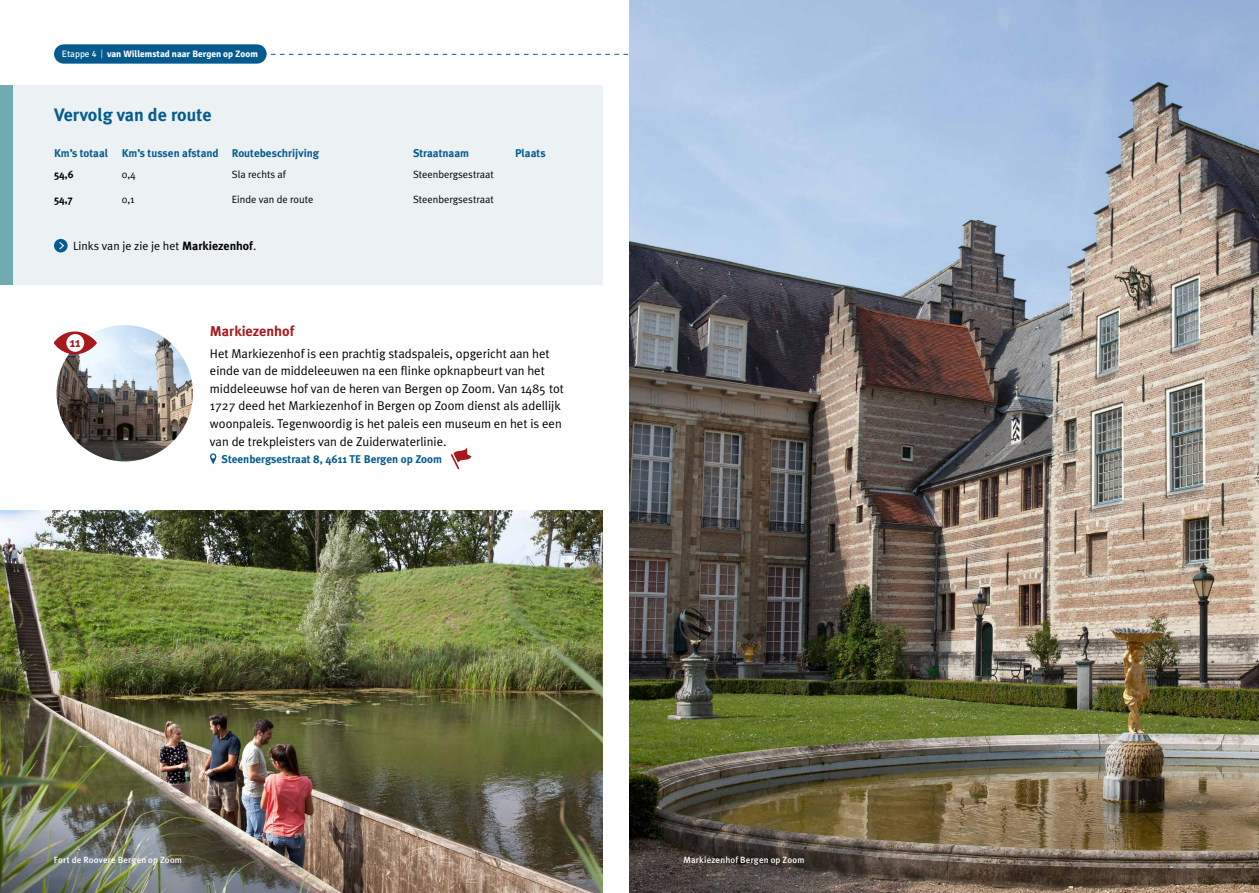
<style>
.page{position:relative;width:1259px;height:893px;background:#fff}
.page>*{position:absolute;margin:0;border:0;box-sizing:border-box;transform-origin:0 0}
.t1{font:700 18px "Meta Plus";color:#055b8f}
.t2{font:700 14.25px "Meta Plus";color:#a6191d}
.t3{font:700 13.2px "Meta Plus";color:#a6191d}
.t4{font:12.75px/17.5px "Meta Plus";color:#000}
.t5{font:12px "Meta Plus";color:#000}
.t6{font:700 11.25px "Meta Plus";color:#055b8f}
.t7{font:10.5px "Meta Plus";color:#000}
.t8{font:700 10.5px "Meta Plus";color:#000}
.t9{font:700 9.3px "Signika Negative";color:#fff}
.t10{font:500 9px "Meta Plus";letter-spacing:.02em;color:#fff}
.s1{font-weight:400}
.s2{font-family:"Raleway";font-weight:400}
.s3{font-weight:700}
</style>
<div class="page">
<div style="left:0;top:85px;width:602px;height:200px;background:#ecf2f4"></div>
<div style="left:0;top:85px;width:13px;height:200px;background:#70abb2"></div>
<div style="left:54px;top:239px;width:14px;height:13px;background:#055b8f;border-radius:50%"></div>
<svg style="left:59px;top:242px;width:5px;height:8px"></svg>
<img style="left:56px;top:325px;width:137px;height:136px;border-radius:68px">
<svg style="left:54px;top:331px;width:43px;height:23px"></svg>
<svg style="left:210px;top:453px;width:6px;height:11px"></svg>
<img style="left:0;top:510px;width:602px;height:383px">
<svg style="left:451px;top:447px;width:20px;height:22px"></svg>
<img style="left:0;top:711px;width:368px;height:182px">
<svg style="left:54px;top:54px;width:574px;height:1px"></svg>
<img style="left:629px;top:0;width:630px;height:893px">
<div style="left:64px;top:44px;width:193px;height:20px;background:#055b8f"></div>
<p class="t9" style="left:62px;top:48px;width:198px"><span class="s1">Etappe 4</span> <span class="s2">|</span> van Willemstad naar Bergen op Zoom</p>
<h1 class="t1" style="left:54px;top:104px;width:159px">Vervolg van de route</h1>
<p class="t6" style="left:54px;top:147px;width:266px">Km’s totaal Km’s tussen afstand Routebeschrijving</p>
<p class="t6" style="left:413px;top:147px;width:58px">Straatnaam</p>
<p class="t6" style="left:515px;top:147px;width:32px">Plaats</p>
<p class="t8" style="left:54px;top:168px;width:21px">54,6</p>
<p class="t7" style="left:122px;top:168px;width:16px">0,4</p>
<p class="t7" style="left:232px;top:168px;width:56px">Sla rechts af</p>
<p class="t7" style="left:413px;top:168px;width:82px">Steenbergsestraat</p>
<p class="t8" style="left:54px;top:194px;width:20px">54,7</p>
<p class="t7" style="left:122px;top:194px;width:14px">0,1</p>
<p class="t7" style="left:232px;top:194px;width:83px">Einde van de route</p>
<p class="t7" style="left:413px;top:194px;width:82px">Steenbergsestraat</p>
<p class="t5" style="left:73px;top:239px;width:185px">Links van je zie je het <span class="s3">Markiezenhof</span>.</p>
<p class="t3" style="left:70px;top:334px;width:12px">11</p>
<p class="t2" style="left:210px;top:322px;width:86px">Markiezenhof</p>
<p class="t4" style="left:210px;top:344px;width:356px">Het Markiezenhof is een prachtig stadspaleis, opgericht aan het einde van de middeleeuwen na een flinke opknapbeurt van het middeleeuwse hof van de heren van Bergen op Zoom. Van 1485 tot 1727 deed het Markiezenhof in Bergen op Zoom dienst als adellijk woonpaleis. Tegenwoordig is het paleis een museum en het is een van de trekpleisters van de Zuiderwaterlinie.</p>
<p class="t6" style="left:221px;top:453px;width:222px">Steenbergsestraat 8, 4611 TE Bergen op Zoom</p>
<p class="t10" style="left:54px;top:855px;width:130px">Fort de Roovere Bergen op Zoom</p>
<p class="t10" style="left:683px;top:855px;width:122px">Markiezenhof Bergen op Zoom</p>
</div>
